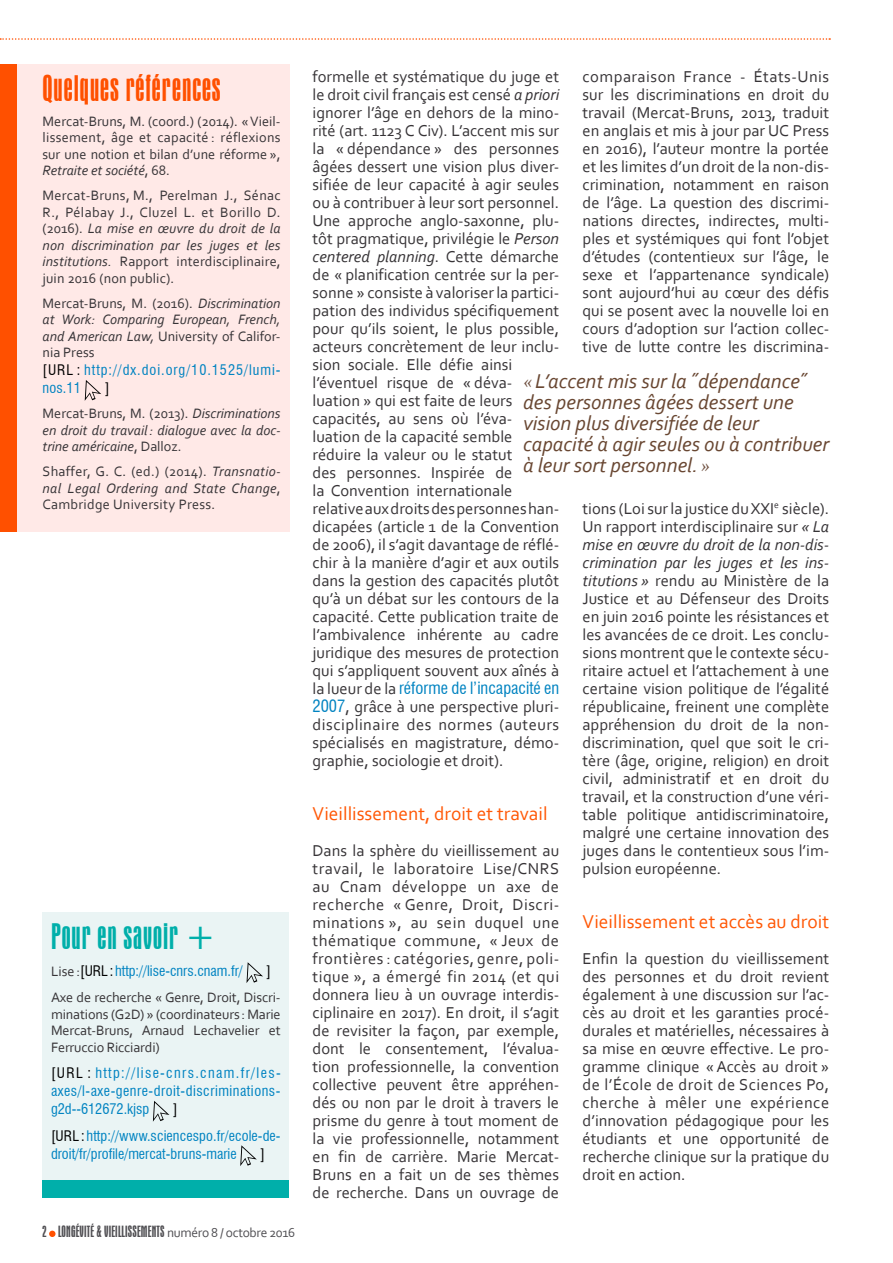
<style>
.page{position:relative;width:893px;height:1263px;background:#fff}
.page>*{position:absolute;margin:0;border:0;box-sizing:border-box;transform-origin:0 0}
.ENCADRE_Titre{font:condensed 37.5px "Aurora BT";letter-spacing:.025em;color:#ff5000}
.ENCADRE_Titre-2{font:condensed 37.5px "Aurora BT";letter-spacing:.025em;color:#00afaa}
.ARTICLE_citation{font:italic 21px/21px "Corbel";color:#694732}
.ARTICLE_texte_couran{font:19.5px "Corbel";color:#ff5806}
.ARTICLE_texte_couran-2{font:16.5px/18px "Corbel";color:#373437;text-align:justify}
.t1{font:condensed 16.5px "Aurora BT";letter-spacing:.01em;color:#504f53}
.ENCADRE_Texte_Référe{font:14.25px/16.5px "Corbel";letter-spacing:.01em;color:#373437;text-align:justify}
.ENCADRE_Texte_Référe-2{font:italic 14.25px/16.5px "Corbel";color:#373437;text-align:justify}
.ENCADRE_Texte_Référe-3{font:condensed 14.25px/18px "Swiss 721 BT";letter-spacing:.005em;color:#0083c1;text-align:justify}
.ENCADRE_Texte_Référe-4{font:condensed 14.25px/18px "Swiss 721 BT";letter-spacing:.065em;color:#0083c1}
.ENCADRE_Texte_Référe-5{font:condensed 14.25px "Swiss 721 BT";color:#000}
.s1{font-style:italic}
.s2{font-style:normal}
.s3{color:#000}
.s4{font-family:"Corbel";font-stretch:normal;color:#373437}
.s5{font-family:"Corbel";font-stretch:normal;font-size:13.5px}
.s6{font-family:"Swiss 721 BT";font-stretch:condensed;color:#0083c1}
.s7{font-family:"Minion Pro";color:#6f5040}
</style>
<div class="page">
<svg style="left:0;top:38px;width:830px;height:2px"></svg>
<div style="left:0;top:64px;width:17px;height:467px;background:#ff5000"></div>
<div style="left:17px;top:64px;width:272px;height:467px;background:#ffe9e7"></div>
<svg style="left:85px;top:380px;width:16px;height:21px"></svg>
<div style="left:49px;top:1230px;width:7px;height:7px;background:#ff5000;border-radius:50%"></div>
<div style="left:43px;top:912px;width:246px;height:268px;background:#eaf4f4"></div>
<div style="left:43px;top:1180px;width:246px;height:17px;background:#00afaa"></div>
<svg style="left:246px;top:962px;width:17px;height:21px"></svg>
<svg style="left:153px;top:1101px;width:16px;height:21px"></svg>
<svg style="left:240px;top:1145px;width:17px;height:21px"></svg>
<p class="ENCADRE_Titre" style="left:43px;top:68px;width:180px">Quelques références</p>
<p class="ENCADRE_Texte_Référe" style="left:43px;top:112px;width:240px">Mercat-Bruns, M. (coord.) (2014). «Vieil&shy;lissement, âge et capacité : réflexions sur une notion et bilan d’une réforme », <span class="s1">Retraite et société</span>, 68.</p>
<p class="ENCADRE_Texte_Référe" style="left:43px;top:187px;width:240px">Mercat-Bruns, M., Perelman J., Sénac R., Pélabay J., Cluzel L. et Borillo D. (2016). <span class="s1">La mise en œuvre du droit de la non discrimination par les juges et les institutions.</span> Rapport interdisciplinaire, juin 2016 (non public).</p>
<p class="ENCADRE_Texte_Référe-2" style="left:43px;top:294px;width:240px"><span class="s2">Mercat-Bruns, M. (2016).</span> Discrimination at Work: Comparing European, French, and American Law, <span class="s2">University of Califor&shy;nia Press</span></p>
<p class="ENCADRE_Texte_Référe-4" style="left:43px;top:361px;width:240px"><span class="s3">[URL :</span> http://dx.doi.org/10.1525/lumi&shy;nos.11</p>
<p class="ENCADRE_Texte_Référe-5" style="left:105px;top:380px;width:6px">]</p>
<p class="ENCADRE_Texte_Référe-2" style="left:43px;top:405px;width:240px"><span class="s2">Mercat-Bruns, M. (2013).</span> Discriminations en droit du travail: dialogue avec la doc&shy;trine américaine<span class="s2">, Dalloz.</span></p>
<p class="ENCADRE_Texte_Référe" style="left:43px;top:463px;width:240px">Shaffer, G. C. (ed.) (2014). <span class="s1">Transnatio&shy;nal Legal Ordering and State Change</span>, Cambridge University Press.</p>
<p class="ENCADRE_Titre-2" style="left:51px;top:917px;width:167px">Pour en savoir +</p>
<p class="ENCADRE_Texte_Référe-3" style="left:51px;top:961px;width:193px"><span class="s4">Lise:</span><span class="s3">[URL :</span> http://lise-cnrs.cnam.fr/</p>
<p class="ENCADRE_Texte_Référe-5" style="left:267px;top:962px;width:6px">]</p>
<p class="ENCADRE_Texte_Référe" style="left:51px;top:989px;width:231px">Axe de recherche « Genre, Droit, Discri&shy;minations (G2D) » (coordinateurs : Marie Mercat-Bruns, Arnaud Lechavelier et Ferruccio Ricciardi)</p>
<p class="ENCADRE_Texte_Référe-3" style="left:51px;top:1064px;width:231px"><span class="s3">[URL :</span> http://lise-cnrs.cnam.fr/les&shy;axes/l-axe-genre-droit-discriminations&shy;g2d--612672.kjsp</p>
<p class="ENCADRE_Texte_Référe-5" style="left:173px;top:1100px;width:6px">]</p>
<p class="ENCADRE_Texte_Référe-3" style="left:51px;top:1126px;width:231px"><span class="s3">[URL :</span> http://www.sciencespo.fr/ecole-de&shy;droit/fr/profile/mercat-bruns-marie</p>
<p class="ENCADRE_Texte_Référe-5" style="left:260px;top:1145px;width:6px">]</p>
<p class="t1" style="left:43px;top:1223px;width:254px">2 LONGÉVITÉ &amp; VIEILLISSEMENTS <span class="s5">numéro 8 / octobre 2016</span></p>
<p class="ARTICLE_texte_couran-2" style="left:583px;top:67px;width:248px">comparaison France - États-Unis sur les discriminations en droit du travail (Mercat-Bruns, 2013, traduit en anglais et mis à jour par UC Press en 2016), l’auteur montre la portée et les limites d’un droit de la non-dis&shy;crimination, notamment en raison de l’âge. La question des discrimi&shy;nations directes, indirectes, multi&shy;ples et systémiques qui font l’objet d’études (contentieux sur l’âge, le sexe et l’appartenance syndicale) sont aujourd’hui au cœur des défis qui se posent avec la nouvelle loi en cours d’adoption sur l’action collec&shy;tive de lutte contre les discrimina-</p>
<p class="ARTICLE_texte_couran-2" style="left:313px;top:67px;width:248px;text-align:left">formelle et systématique du juge et le droit civil français est censé <span class="s1">a priori </span>ignorer l’âge en dehors de la mino&shy;rité (art. 1123 C Civ). L’accent mis sur la « dépendance » des personnes âgées dessert une vision plus diver&shy;sifiée de leur capacité à agir seules ou à contribuer à leur sort personnel.<br>Une approche anglo-saxonne, plu&shy;tôt pragmatique, privilégie le <span class="s1">Person centered planning</span>. Cette démarche de « planification centrée sur la per&shy;sonne » consiste à valoriser la partici&shy;pation des individus spécifiquement pour qu’ils soient, le plus possible, acteurs concrètement de leur inclu&shy;sion sociale. Elle défie ainsi l’éventuel risque de « déva&shy;luation » qui est faite de leurs capacités, au sens où l’éva&shy;luation de la capacité semble réduire la valeur ou le statut<br>des personnes. Inspirée de<br>la Convention internationale relative aux droits des personnes han&shy;dicapées (article 1 de la Convention de 2006), il s’agit davantage de réflé&shy;chir à la manière d’agir et aux outils dans la gestion des capacités plutôt qu’à un débat sur les contours de la capacité. Cette publication traite de l’ambivalence inhérente au cadre juridique des mesures de protection qui s’appliquent souvent aux aînés à la lueur de la <span class="s6">réforme de l’incapacité en 2007</span>, grâce à une perspective pluri&shy;disciplinaire des normes (auteurs spécialisés en magistrature, démo&shy;graphie, sociologie et droit).</p>
<p class="ARTICLE_texte_couran" style="left:313px;top:801px;width:237px">Vieillissement, droit et travail</p>
<p class="ARTICLE_texte_couran-2" style="left:313px;top:841px;width:248px">Dans la sphère du vieillissement au travail, le laboratoire Lise/CNRS au Cnam développe un axe de recherche « Genre, Droit, Discri&shy;minations », au sein duquel une thématique commune, « Jeux de frontières : catégories, genre, poli&shy;tique », a émergé fin 2014 (et qui donnera lieu à un ouvrage interdis&shy;ciplinaire en 2017). En droit, il s’agit de revisiter la façon, par exemple, dont le consentement, l’évalua&shy;tion professionnelle, la convention collective peuvent être appréhen&shy;dés ou non par le droit à travers le prisme du genre à tout moment de la vie professionnelle, notamment en fin de carrière. Marie Mercat-Bruns en a fait un de ses thèmes de recherche. Dans un ouvrage de</p>
<p class="ARTICLE_citation" style="left:523px;top:370px;width:308px"><span class="s7">«</span> L’accent mis sur la ˝dépendance˝ des personnes âgées dessert une vision plus diversifiée de leur capacité à agir seules ou à contribuer à leur sort personnel. <span class="s7">»</span></p>
<p class="ARTICLE_texte_couran-2" style="left:583px;top:499px;width:248px">tions (Loi sur la justice du XXI<sup>e</sup> siècle).<br>Un rapport interdisciplinaire sur <span class="s1">« La mise en œuvre du droit de la non-dis&shy;crimination par les juges et les ins&shy;titutions »</span> rendu au Ministère de la Justice et au Défenseur des Droits en juin 2016 pointe les résistances et les avancées de ce droit. Les conclu&shy;sions montrent que le contexte sécu&shy;ritaire actuel et l’attachement à une certaine vision politique de l’égalité républicaine, freinent une complète appréhension du droit de la non&shy;discrimination, quel que soit le cri&shy;tère (âge, origine, religion) en droit civil, administratif et en droit du travail, et la construction d’une véri&shy;table politique antidiscriminatoire, malgré une certaine innovation des juges dans le contentieux sous l’im&shy;pulsion européenne.</p>
<p class="ARTICLE_texte_couran" style="left:583px;top:909px;width:248px">Vieillissement et accès au droit</p>
<p class="ARTICLE_texte_couran-2" style="left:583px;top:949px;width:248px">Enfin la question du vieillissement des personnes et du droit revient également à une discussion sur l’ac&shy;cès au droit et les garanties procé&shy;durales et matérielles, nécessaires à sa mise en œuvre effective. Le pro&shy;gramme clinique « Accès au droit » de l’École de droit de Sciences Po, cherche à mêler une expérience d’innovation pédagogique pour les étudiants et une opportunité de recherche clinique sur la pratique du droit en action.</p>
</div>
